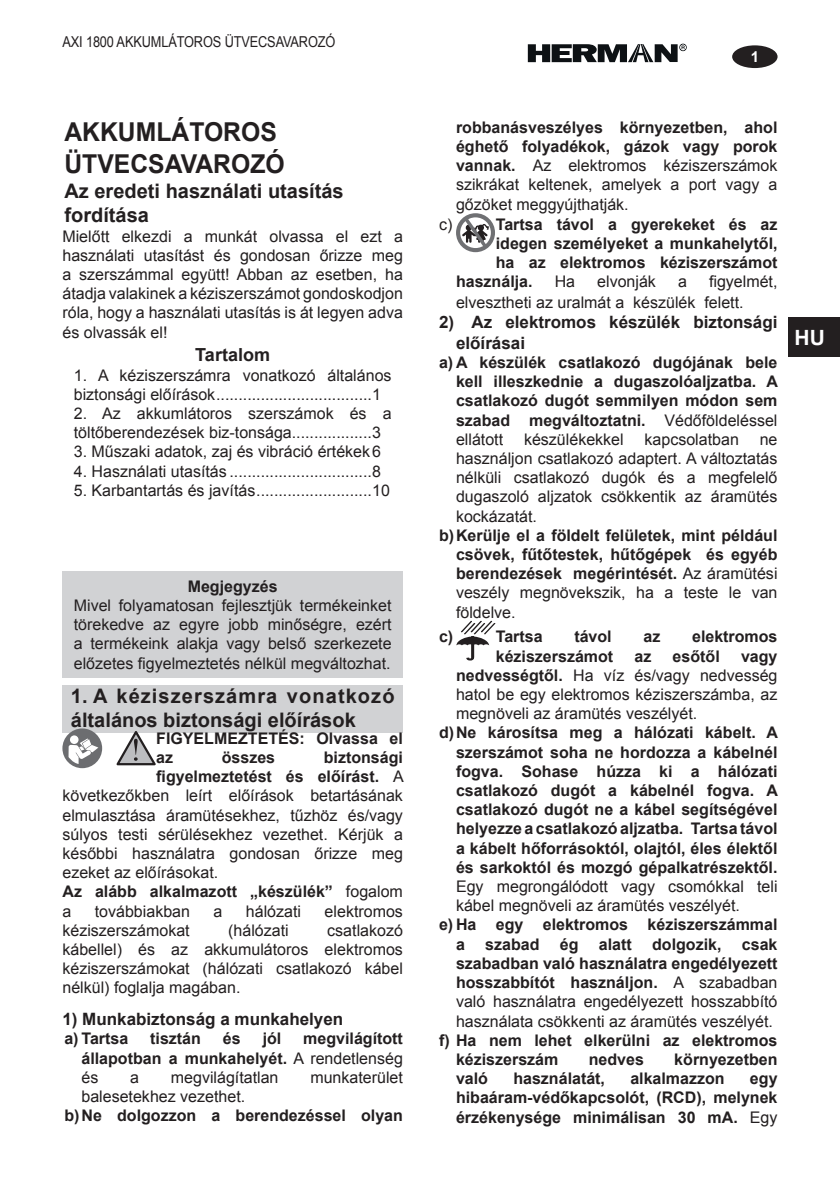
<style>
.page{position:relative;width:840px;height:1191px;background:#fff}
.page>*{position:absolute;margin:0;border:0;box-sizing:border-box;transform-origin:0 0}
.t1{font:700 26px/31.2px "Arial";color:#231f20;scale:.95 1}
.t2{font:700 21px "Arial";color:#fff}
.t3{font:700 20px/24px "Arial";color:#231f20}
.t4{font:700 18px "Arial";color:#231f20}
.t5{font:700 17px/20.4px "Arial";color:#231f20}
.t6{font:16px/19.2px "Arial";color:#231f20;text-align:justify}
.t7{font:700 16px/19.2px "Arial";color:#231f20;text-align:justify}
.t8{font:15px "Arial";letter-spacing:-.01em;color:#231f20;scale:.85 1}
.t9{font:700 15px "Arial";color:#fff}
.s1{font-weight:400}
.s2{font-weight:700}
</style>
<div class="page">
<div style="left:731px;top:45px;width:46px;height:23px;background:#231f20;border-radius:50%"></div>
<div style="left:788px;top:317px;width:51px;height:40px;background:#231f20"></div>
<svg style="left:527px;top:44px;width:159px;height:18px"></svg>
<div style="left:62px;top:571px;width:341px;height:106px;background:#d1d2d4"></div>
<div style="left:62px;top:685px;width:341px;height:47px;background:#d1d2d4"></div>
<div style="left:62px;top:728px;width:40px;height:40px;background:#6c6d70;border-radius:50%"></div>
<svg style="left:70px;top:735px;width:8px;height:9px"></svg>
<svg style="left:68px;top:738px;width:30px;height:26px"></svg>
<svg style="left:116px;top:731px;width:40px;height:34px"></svg>
<svg style="left:456px;top:213px;width:38px;height:39px"></svg>
<svg style="left:456px;top:621px;width:39px;height:39px"></svg>
<p class="t8" style="left:62px;top:32px;width:322px">AXI 1800 AKKUMLÁTOROS ÜTVECSAVAROZÓ</p>
<h1 class="t1" style="left:64px;top:117px;width:233px">AKKUMLÁTOROS<br>ÜTVECSAVAROZÓ</h1>
<p class="t3" style="left:64px;top:180px;width:280px">Az eredeti használati utasítás fordítása</p>
<p class="t6" style="left:62px;top:227px;width:342px">Mielőtt elkezdi a munkát olvassa el ezt a használati utasítást és gondosan őrizze meg a szerszámmal együtt! Abban az esetben, ha átadja valakinek a kéziszerszámot gondoskodjon róla, hogy a használati utasítás is át legyen adva és olvassák el!</p>
<p class="t4" style="left:195px;top:343px;width:76px">Tartalom</p>
<p class="t6" style="left:74px;top:365px;width:319px">1. A kéziszerszámra vonatkozó általános biztonsági előírások...................................1</p>
<p class="t6" style="left:74px;top:404px;width:319px">2. Az akkumlátoros szerszámok és a töltőberendezések biz-tonsága..................3</p>
<p class="t6" style="left:74px;top:442px;width:308px">3. Műszaki adatok, zaj és vibráció értékek6</p>
<p class="t6" style="left:74px;top:461px;width:308px">4. Használati utasítás ................................8</p>
<p class="t6" style="left:74px;top:481px;width:317px">5. Karbantartás és javítás..........................10</p>
<p class="t7" style="left:188px;top:577px;width:91px">Megjegyzés</p>
<p class="t6" style="left:74px;top:596px;width:319px">Mivel folyamatosan fejlesztjük termékeinket törekedve az egyre jobb minőségre, ezért a termékeink alakja vagy belső szerkezete előzetes figyelmeztetés nélkül megváltozhat.</p>
<p class="t3" style="left:71px;top:684px;width:325px">1. A kéziszerszámra vonatkozó általános biztonsági előírások</p>
<p class="t7" style="left:156px;top:729px;width:248px">FIGYELMEZTETÉS: Olvassa el az</p>
<p class="t7" style="left:221px;top:748px;width:55px">összes</p>
<p class="t7" style="left:323px;top:748px;width:81px">biztonsági</p>
<p class="t7" style="left:156px;top:767px;width:249px">figyelmeztetést és előírást. <span class="s1">A</span></p>
<p class="t6" style="left:62px;top:786px;width:342px">következőkben leírt előírások betartásának</p>
<p class="t6" style="left:62px;top:805px;width:342px">elmulasztása áramütésekhez, tűzhöz és/vagy</p>
<p class="t6" style="left:62px;top:824px;width:342px">súlyos testi sérülésekhez vezethet. Kérjük a</p>
<p class="t6" style="left:62px;top:844px;width:342px">későbbi használatra gondosan őrizze meg</p>
<p class="t6" style="left:62px;top:863px;width:157px">ezeket az előírásokat.</p>
<p class="t7" style="left:62px;top:882px;width:342px">Az alább alkalmazott „készülék” <span class="s1">fogalom</span></p>
<p class="t6" style="left:62px;top:901px;width:10px">a</p>
<p class="t6" style="left:95px;top:901px;width:97px">továbbiakban</p>
<p class="t6" style="left:213px;top:901px;width:10px">a</p>
<p class="t6" style="left:246px;top:901px;width:57px">hálózati</p>
<p class="t6" style="left:324px;top:901px;width:80px">elektromos</p>
<p class="t6" style="left:62px;top:920px;width:129px">kéziszerszámokat</p>
<p class="t6" style="left:228px;top:920px;width:62px">(hálózati</p>
<p class="t6" style="left:62px;top:920px;width:342px;text-indent:265px">csatlakozó kábellel) és az akkumulátoros elektromos kéziszerszámokat (hálózati csatlakozó kábel nélkül) foglalja magában.</p>
<p class="t5" style="left:62px;top:1009px;width:282px">1) Munkabiztonság a munkahelyen</p>
<p class="t7" style="left:64px;top:1029px;width:65px">a) Tartsa</p>
<p class="t7" style="left:150px;top:1029px;width:52px">tisztán</p>
<p class="t7" style="left:223px;top:1029px;width:19px">és</p>
<p class="t7" style="left:262px;top:1029px;width:20px">jól</p>
<p class="t7" style="left:81px;top:1029px;width:323px;text-indent:222px">megvilágított állapotban a munkahelyét. <span class="s1">A rendetlenség és</span></p>
<p class="t6" style="left:130px;top:1067px;width:10px">a</p>
<p class="t6" style="left:171px;top:1067px;width:109px">megvilágítatlan</p>
<p class="t6" style="left:310px;top:1067px;width:94px">munkaterület</p>
<p class="t6" style="left:81px;top:1087px;width:165px">balesetekhez vezethet.</p>
<p class="t7" style="left:64px;top:1106px;width:340px">b)Ne dolgozzon a berendezéssel olyan</p>
<p class="t9" style="left:750px;top:47px;width:10px">1</p>
<p class="t6" style="left:456px;top:118px;width:323px"><span class="s2">robbanásveszélyes környezetben, ahol éghető folyadékok, gázok vagy porok vannak.</span> Az elektromos kéziszerszámok szikrákat keltenek, amelyek a port vagy a gőzöket meggyújthatják.</p>
<p class="t6" style="left:439px;top:215px;width:15px">c)</p>
<p class="t7" style="left:495px;top:215px;width:283px">Tartsa távol a gyerekeket és az</p>
<p class="t7" style="left:495px;top:234px;width:283px">idegen személyeket a munkahelytől,</p>
<p class="t7" style="left:495px;top:253px;width:283px">ha az elektromos kéziszerszámot</p>
<p class="t7" style="left:456px;top:273px;width:78px">használja.</p>
<p class="t6" style="left:554px;top:272px;width:22px">Ha</p>
<p class="t6" style="left:597px;top:272px;width:60px">elvonják</p>
<p class="t6" style="left:677px;top:272px;width:10px">a</p>
<p class="t6" style="left:456px;top:272px;width:323px;line-height:20.4px;text-indent:253px">figyelmét, elvesztheti az uralmát a készülék felett.</p>
<p class="t5" style="left:456px;top:313px;width:323px;text-indent:-17px">2) Az elektromos készülék biztonsági előírásai</p>
<p class="t7" style="left:456px;top:353px;width:323px;text-indent:-17px">a) A készülék csatlakozó dugójának bele kell illeszkednie a dugaszolóaljzatba. A csatlakozó dugót semmilyen módon sem szabad megváltoztatni. <span class="s1">Védőföldeléssel ellátott</span></p>
<p class="t6" style="left:523px;top:430px;width:101px">készülékekkel</p>
<p class="t6" style="left:644px;top:430px;width:96px">kapcsolatban</p>
<p class="t6" style="left:456px;top:430px;width:323px;text-indent:303px">ne használjon csatlakozó adaptert. A változtatás nélküli csatlakozó dugók és a megfelelő dugaszoló aljzatok csökkentik az áramütés kockázatát.</p>
<p class="t7" style="left:456px;top:526px;width:323px;text-indent:-17px">b)Kerülje el a földelt felületek, mint például csövek, fűtőtestek, hűtőgépek és egyéb berendezések megérintését. <span class="s1">Az áramütési veszély megnövekszik, ha a teste le van földelve.</span></p>
<p class="t7" style="left:439px;top:627px;width:16px">c)</p>
<p class="t7" style="left:495px;top:627px;width:48px">Tartsa</p>
<p class="t7" style="left:574px;top:627px;width:39px">távol</p>
<p class="t7" style="left:643px;top:627px;width:18px">az</p>
<p class="t7" style="left:691px;top:627px;width:87px">elektromos</p>
<p class="t7" style="left:495px;top:647px;width:119px">kéziszerszámot</p>
<p class="t7" style="left:634px;top:647px;width:18px">az</p>
<p class="t7" style="left:672px;top:647px;width:49px">esőtől</p>
<p class="t6" style="left:456px;top:646px;width:323px;text-indent:285px"><span class="s2">vagy nedvességtől.</span> Ha víz és/vagy nedvesség hatol be egy elektromos kéziszerszámba, az megnöveli az áramütés veszélyét.</p>
<p class="t7" style="left:456px;top:723px;width:323px;text-indent:-17px">d)Ne károsítsa meg a hálózati kábelt. A szerszámot soha ne hordozza a kábelnél fogva. Sohase húzza ki a hálózati csatlakozó dugót a kábelnél fogva. A csatlakozó dugót ne a kábel segítségével helyezze a csatlakozó aljzatba. Tartsa távol a kábelt hőforrásoktól, olajtól, éles élektől és sarkoktól és mozgó gépalkatrészektől.</p>
<p class="t6" style="left:456px;top:877px;width:323px">Egy megrongálódott vagy csomókkal teli kábel megnöveli az áramütés veszélyét.</p>
<p class="t7" style="left:456px;top:915px;width:323px;text-indent:-17px">e) Ha egy elektromos kéziszerszámmal a</p>
<p class="t7" style="left:485px;top:935px;width:56px">szabad</p>
<p class="t7" style="left:559px;top:935px;width:20px">ég</p>
<p class="t7" style="left:598px;top:935px;width:34px">alatt</p>
<p class="t7" style="left:651px;top:935px;width:71px">dolgozik,</p>
<p class="t6" style="left:456px;top:934px;width:323px;text-indent:286px"><span class="s2">csak szabadban való használatra engedélyezett hosszabbítót használjon.</span> A szabadban való használatra engedélyezett hosszabbító használata csökkenti az áramütés veszélyét.</p>
<p class="t7" style="left:456px;top:1031px;width:323px;text-indent:-17px">f) Ha nem lehet elkerülni az elektromos kéziszerszám</p>
<p class="t7" style="left:588px;top:1050px;width:57px">nedves</p>
<p class="t7" style="left:674px;top:1050px;width:105px">környezetben</p>
<p class="t7" style="left:456px;top:1069px;width:34px">való</p>
<p class="t7" style="left:513px;top:1069px;width:93px">használatát,</p>
<p class="t7" style="left:630px;top:1069px;width:96px">alkalmazzon</p>
<p class="t7" style="left:456px;top:1069px;width:323px;text-indent:294px">egy hibaáram-védőkapcsolót, (RCD), melynek érzékenysége minimálisan 30 mA. <span class="s1">Egy</span></p>
<h2 class="t2" style="left:794px;top:323px;width:32px">HU</h2>
</div>
